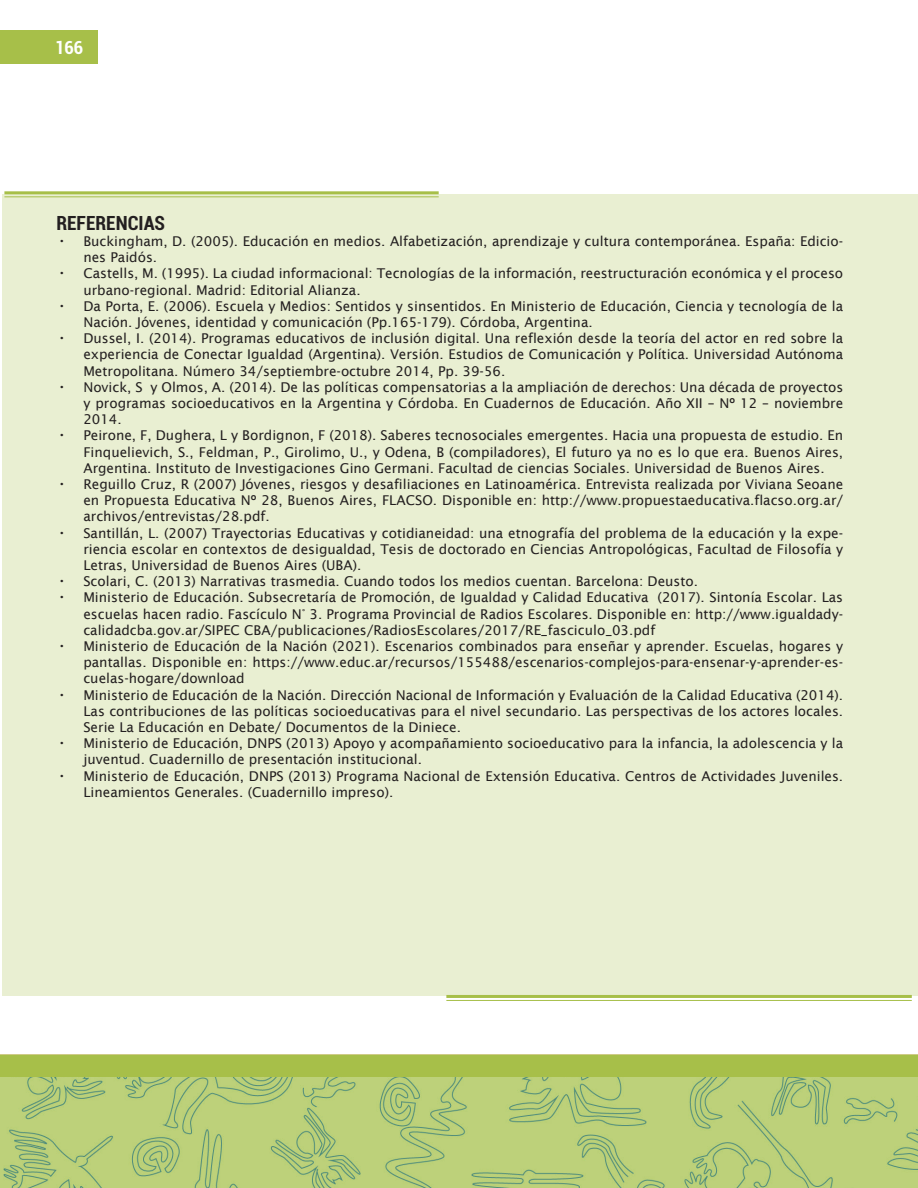
<style>
.page{position:relative;width:918px;height:1188px;background:#fff}
.page>*{position:absolute;margin:0;border:0;box-sizing:border-box;transform-origin:0 0}
.t1{font:700 condensed 19.5px "Roboto";color:#231f20}
.t2{font:700 condensed 18px "Roboto";color:#fff}
.t3{font:13.5px/16.2px "Lucida Sans";color:#231f20;text-align:justify}
.s1{font-size:17.25px}
</style>
<div class="page">
<div style="left:3px;top:194px;width:915px;height:802px;background:#e9efd2"></div>
<hr style="left:4px;top:196px;width:435px;height:1px;background:#a7bf49">
<hr style="left:4px;top:191px;width:435px;height:3px;background:#a7bf49">
<hr style="left:446px;top:1000px;width:466px;height:1px;background:#a7bf49">
<hr style="left:446px;top:995px;width:466px;height:3px;background:#a7bf49">
<div style="left:0;top:30px;width:97px;height:34px;background:#a7bf49"></div>
<img style="left:0;top:1077px;width:918px;height:111px">
<div style="left:0;top:1054px;width:918px;height:23px;background:#a7bf49"></div>
<h2 class="t2" style="left:55px;top:35px;width:30px">166</h2>
<h1 class="t1" style="left:56px;top:209px;width:110px">REFERENCIAS</h1>
<p class="t3" style="left:83px;top:233px;width:761px;text-indent:-27px"><span class="s1">•</span> Buckingham, D. (2005). Educación en medios. Alfabetización, aprendizaje y cultura contemporánea. España: Edicio&shy;nes Paidós.</p>
<p class="t3" style="left:83px;top:265px;width:761px;text-indent:-27px"><span class="s1">•</span> Castells, M. (1995). La ciudad informacional: Tecnologías de la información, reestructuración económica y el proceso urbano-regional. Madrid: Editorial Alianza.</p>
<p class="t3" style="left:83px;top:298px;width:761px;text-indent:-27px"><span class="s1">•</span> Da Porta, E. (2006). Escuela y Medios: Sentidos y sinsentidos. En Ministerio de Educación, Ciencia y tecnología de la<br>Nación. Jóvenes, identidad y comunicación (Pp.165-179). Córdoba, Argentina.</p>
<p class="t3" style="left:83px;top:330px;width:761px;text-indent:-27px"><span class="s1">•</span> Dussel, I. (2014). Programas educativos de inclusión digital. Una reflexión desde la teoría del actor en red sobre la experiencia de Conectar Igualdad (Argentina). Versión. Estudios de Comunicación y Política. Universidad Autónoma Metropolitana. Número 34/septiembre-octubre 2014, Pp. 39-56.</p>
<p class="t3" style="left:83px;top:379px;width:761px;text-indent:-27px"><span class="s1">•</span> Novick, S y Olmos, A. (2014). De las políticas compensatorias a la ampliación de derechos: Una década de proyectos y programas socioeducativos en la Argentina y Córdoba. En Cuadernos de Educación. Año XII – Nº 12 – noviembre 2014.</p>
<p class="t3" style="left:83px;top:427px;width:761px;text-indent:-27px"><span class="s1">•</span> Peirone, F, Dughera, L y Bordignon, F (2018). Saberes tecnosociales emergentes. Hacia una propuesta de estudio. En Finquelievich, S., Feldman, P., Girolimo, U., y Odena, B (compiladores), El futuro ya no es lo que era. Buenos Aires, Argentina. Instituto de Investigaciones Gino Germani. Facultad de ciencias Sociales. Universidad de Buenos Aires.</p>
<p class="t3" style="left:83px;top:476px;width:761px;text-indent:-27px"><span class="s1">•</span> Reguillo Cruz, R (2007) Jóvenes, riesgos y desafiliaciones en Latinoamérica. Entrevista realizada por Viviana Seoane en Propuesta Educativa Nº 28, Buenos Aires, FLACSO. Disponible en: http://www.propuestaeducativa.flacso.org.ar/ archivos/entrevistas/28.pdf.</p>
<p class="t3" style="left:83px;top:525px;width:761px;text-indent:-27px"><span class="s1">•</span> Santillán, L. (2007) Trayectorias Educativas y cotidianeidad: una etnografía del problema de la educación y la expe&shy;riencia escolar en contextos de desigualdad, Tesis de doctorado en Ciencias Antropológicas, Facultad de Filosofía y Letras, Universidad de Buenos Aires (UBA).</p>
<p class="t3" style="left:56px;top:573px;width:643px"><span class="s1">•</span> Scolari, C. (2013) Narrativas trasmedia. Cuando todos los medios cuentan. Barcelona: Deusto.</p>
<p class="t3" style="left:83px;top:589px;width:761px;text-indent:-27px"><span class="s1">•</span> Ministerio de Educación. Subsecretaría de Promoción, de Igualdad y Calidad Educativa (2017). Sintonía Escolar. Las escuelas hacen radio. Fascículo N° 3. Programa Provincial de Radios Escolares. Disponible en: http://www.igualdady&shy;calidadcba.gov.ar/SIPEC CBA/publicaciones/RadiosEscolares/2017/RE_fasciculo_03.pdf</p>
<p class="t3" style="left:83px;top:638px;width:761px;text-indent:-27px"><span class="s1">•</span> Ministerio de Educación de la Nación (2021). Escenarios combinados para enseñar y aprender. Escuelas, hogares y pantallas. Disponible en: https://www.educ.ar/recursos/155488/escenarios-complejos-para-ensenar-y-aprender-es&shy;cuelas-hogare/download</p>
<p class="t3" style="left:83px;top:687px;width:761px;text-indent:-27px"><span class="s1">•</span> Ministerio de Educación de la Nación. Dirección Nacional de Información y Evaluación de la Calidad Educativa (2014).<br>Las contribuciones de las políticas socioeducativas para el nivel secundario. Las perspectivas de los actores locales.<br>Serie La Educación en Debate/ Documentos de la Diniece.</p>
<p class="t3" style="left:83px;top:735px;width:761px;text-indent:-27px"><span class="s1">•</span> Ministerio de Educación, DNPS (2013) Apoyo y acompañamiento socioeducativo para la infancia, la adolescencia y la juventud. Cuadernillo de presentación institucional.</p>
<p class="t3" style="left:83px;top:768px;width:761px;text-indent:-27px"><span class="s1">•</span> Ministerio de Educación, DNPS (2013) Programa Nacional de Extensión Educativa. Centros de Actividades Juveniles.<br>Lineamientos Generales. (Cuadernillo impreso).</p>
</div>
